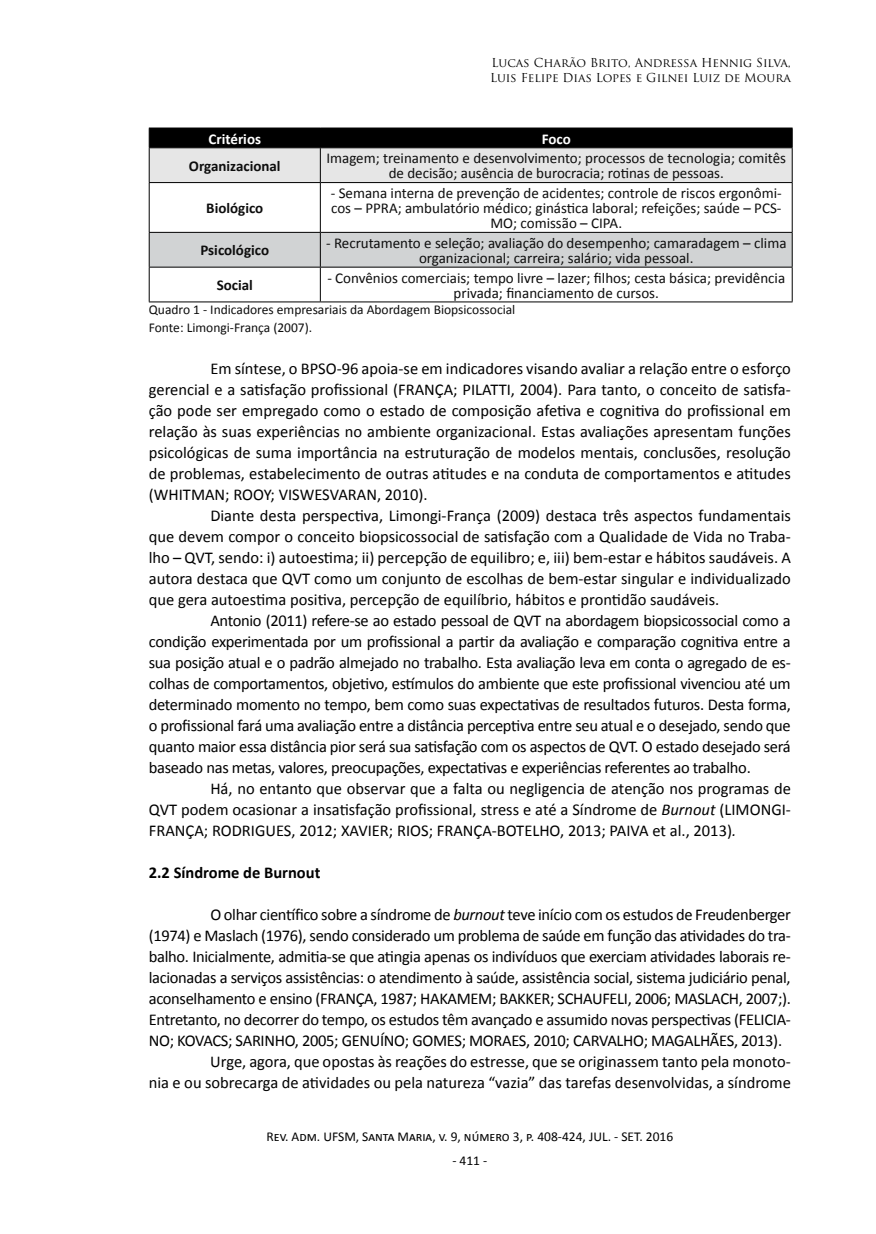
<style>
.page{position:relative;width:876px;height:1234px;background:#fff}
.page>*{position:absolute;margin:0;border:0;box-sizing:border-box;transform-origin:0 0}
.t1{font:16.5px/21px "Calibri";letter-spacing:-.02em;color:#000;text-align:justify}
.t2{font:16.5px "Calibri";color:#000}
.t3{font:700 16.5px "Calibri";color:#000}
.t4{font:15px/15px "Calibri";color:#0d0d0d;text-align:center}
.t5{font:700 15px "Calibri";color:#0d0d0d}
.t6{font:700 15px "Calibri";color:#fff}
.t7{font:13.5px/17.7px "Calibri";color:#0d0d0d}
.t8{font:13.5px "Calibri";color:#000}
.t9{font:12px/15px "Trajan Pro";color:#000}
.s1{font-style:italic}
</style>
<div class="page">
<div style="left:150px;top:233px;width:642px;height:34px;background:#d1d3d4"></div>
<hr style="left:149px;top:182px;width:171px;height:1px;background:#000">
<hr style="left:320px;top:182px;width:473px;height:1px;background:#000">
<hr style="left:149px;top:232px;width:171px;height:1px;background:#000">
<hr style="left:320px;top:232px;width:473px;height:1px;background:#000">
<hr style="left:149px;top:267px;width:171px;height:1px;background:#000">
<hr style="left:320px;top:267px;width:473px;height:1px;background:#000">
<hr style="left:149px;top:301px;width:171px;height:1px;background:#000">
<hr style="left:320px;top:301px;width:473px;height:1px;background:#000">
<hr style="left:149px;top:183px;width:1px;height:49px;background:#000">
<hr style="left:149px;top:233px;width:1px;height:34px;background:#000">
<hr style="left:149px;top:267px;width:1px;height:34px;background:#000">
<svg style="left:149px;top:128px;width:644px;height:54px;background:#8f8f8f"></svg>
<hr style="left:320px;top:148px;width:1px;height:34px;background:#000">
<hr style="left:792px;top:148px;width:1px;height:34px;background:#000">
<hr style="left:320px;top:183px;width:1px;height:49px;background:#000">
<hr style="left:792px;top:183px;width:1px;height:49px;background:#000">
<hr style="left:320px;top:233px;width:1px;height:34px;background:#000">
<hr style="left:792px;top:233px;width:1px;height:34px;background:#000">
<hr style="left:320px;top:267px;width:1px;height:34px;background:#000">
<hr style="left:792px;top:267px;width:1px;height:34px;background:#000">
<p class="t9" style="left:490px;top:55px;width:302px">Lucas Charão Brito, Andressa Hennig Silva,<br>Luis Felipe Dias Lopes e Gilnei Luiz de Moura</p>
<p class="t6" style="left:208px;top:129px;width:54px">Critérios</p>
<p class="t6" style="left:542px;top:129px;width:31px">Foco</p>
<p class="t5" style="left:189px;top:156px;width:93px">Organizacional</p>
<p class="t4" style="left:326px;top:151px;width:461px">Imagem; treinamento e desenvolvimento; processos de tecnologia; comitês de decisão; ausência de burocracia; rotinas de pessoas.</p>
<p class="t5" style="left:206px;top:198px;width:58px">Biológico</p>
<p class="t4" style="left:331px;top:186px;width:453px">- Semana interna de prevenção de acidentes; controle de riscos ergonômi&shy;cos – PPRA; ambulatório médico; ginástica laboral; refeições; saúde – PCS-<br>MO; comissão – CIPA.</p>
<p class="t5" style="left:200px;top:241px;width:70px">Psicológico</p>
<p class="t4" style="left:326px;top:235px;width:462px">- Recrutamento e seleção; avaliação do desempenho; camaradagem – clima organizacional; carreira; salário; vida pessoal.</p>
<p class="t5" style="left:217px;top:275px;width:38px">Social</p>
<p class="t4" style="left:327px;top:270px;width:459px">- Convênios comerciais; tempo livre – lazer; filhos; cesta básica; previdência privada; financiamento de cursos.</p>
<p class="t7" style="left:149px;top:300px;width:368px">Quadro 1 - Indicadores empresariais da Abordagem Biopsicossocial<br>Fonte: Limongi-França (2007).</p>
<p class="t1" style="left:149px;top:358px;width:644px;text-indent:61px">Em síntese, o BPSO-96 apoia-se em indicadores visando avaliar a relação entre o esforço gerencial e a satisfação profissional (FRANÇA; PILATTI, 2004). Para tanto, o conceito de satisfa&shy;ção pode ser empregado como o estado de composição afetiva e cognitiva do profissional em relação às suas experiências no ambiente organizacional. Estas avaliações apresentam funções psicológicas de suma importância na estruturação de modelos mentais, conclusões, resolução de problemas, estabelecimento de outras atitudes e na conduta de comportamentos e atitudes (WHITMAN; ROOY; VISWESVARAN, 2010).</p>
<p class="t1" style="left:149px;top:505px;width:644px;text-indent:61px">Diante desta perspectiva, Limongi-França (2009) destaca três aspectos fundamentais que devem compor o conceito biopsicossocial de satisfação com a Qualidade de Vida no Traba&shy;lho – QVT, sendo: i) autoestima; ii) percepção de equilibro; e, iii) bem-estar e hábitos saudáveis. A autora destaca que QVT como um conjunto de escolhas de bem-estar singular e individualizado que gera autoestima positiva, percepção de equilíbrio, hábitos e prontidão saudáveis.</p>
<p class="t1" style="left:149px;top:610px;width:643px;text-indent:61px">Antonio (2011) refere-se ao estado pessoal de QVT na abordagem biopsicossocial como a condição experimentada por um profissional a partir da avaliação e comparação cognitiva entre a sua posição atual e o padrão almejado no trabalho. Esta avaliação leva em conta o agregado de es&shy;colhas de comportamentos, objetivo, estímulos do ambiente que este profissional vivenciou até um determinado momento no tempo, bem como suas expectativas de resultados futuros. Desta forma, o profissional fará uma avaliação entre a distância perceptiva entre seu atual e o desejado, sendo que quanto maior essa distância pior será sua satisfação com os aspectos de QVT. O estado desejado será baseado nas metas, valores, preocupações, expectativas e experiências referentes ao trabalho.</p>
<p class="t1" style="left:149px;top:778px;width:644px;text-indent:61px">Há, no entanto que observar que a falta ou negligencia de atenção nos programas de QVT podem ocasionar a insatisfação profissional, stress e até a Síndrome de <span class="s1">Burnout</span> (LIMONGI-FRANÇA; RODRIGUES, 2012; XAVIER; RIOS; FRANÇA-BOTELHO, 2013; PAIVA et al., 2013)<span class="s1">.</span></p>
<p class="t3" style="left:149px;top:862px;width:173px">2.2 Síndrome de Burnout</p>
<p class="t1" style="left:210px;top:904px;width:582px">O olhar científico sobre a síndrome de <span class="s1">burnout</span> teve início com os estudos de Freudenberger</p>
<p class="t1" style="left:149px;top:925px;width:643px">(1974) e Maslach (1976), sendo considerado um problema de saúde em função das atividades do tra-</p>
<p class="t1" style="left:149px;top:946px;width:643px">balho. Inicialmente, admitia-se que atingia apenas os indivíduos que exerciam atividades laborais re-</p>
<p class="t1" style="left:149px;top:967px;width:643px">lacionadas a serviços assistências: o atendimento à saúde, assistência social, sistema judiciário penal,</p>
<p class="t1" style="left:149px;top:988px;width:644px">aconselhamento e ensino (FRANÇA, 1987; HAKAMEM; BAKKER; SCHAUFELI, 2006; MASLACH, 2007;).</p>
<p class="t1" style="left:149px;top:1009px;width:644px">Entretanto, no decorrer do tempo, os estudos têm avançado e assumido novas perspectivas (FELICIA-</p>
<p class="t1" style="left:149px;top:1030px;width:635px">NO; KOVACS; SARINHO, 2005; GENUÍNO; GOMES; MORAES, 2010; CARVALHO; MAGALHÃES, 2013).</p>
<p class="t2" style="left:210px;top:1051px;width:582px">Urge, agora, que opostas às reações do estresse, que se originassem tanto pela monoto-</p>
<p class="t2" style="left:149px;top:1072px;width:644px">nia e ou sobrecarga de atividades ou pela natureza “vazia” das tarefas desenvolvidas, a síndrome</p>
<p class="t8" style="left:267px;top:1127px;width:408px">Rev. Adm. UFSM, Santa Maria, v. 9, número 3, p. 408-424, JUL. - SET. 2016</p>
<p class="t8" style="left:452px;top:1151px;width:36px">- 411 -</p>
</div>
